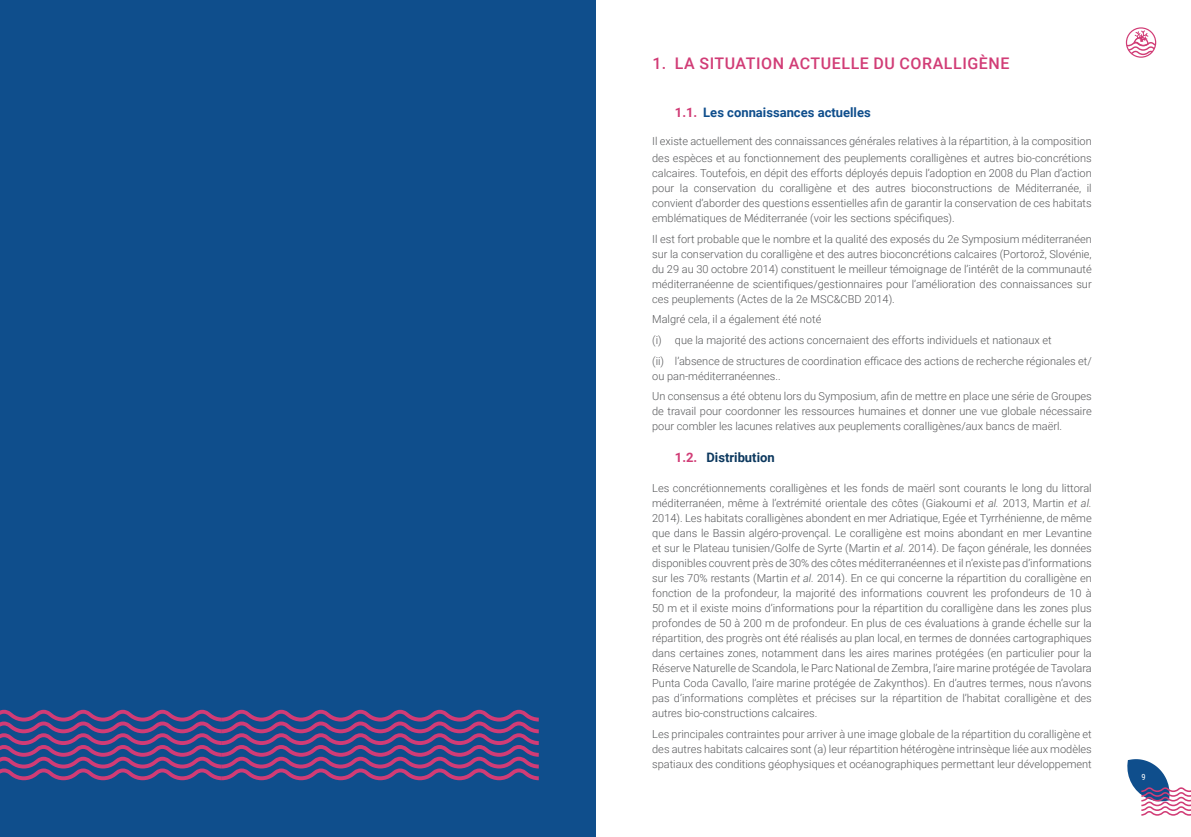
<style>
.page{position:relative;width:1191px;height:837px;background:#fff}
.page>*{position:absolute;margin:0;border:0;box-sizing:border-box;transform-origin:0 0}
.sous_titre_X{font:500 16px "Roboto";letter-spacing:.035em;color:#d13c76}
.sous_titre_X-2{font:700 13px "Roboto";color:#0f4e8c}
.sous_titre_X_X{font:700 13px "Roboto";color:#0c385e}
.TXT_STD{font:300 11px/15px "Roboto";color:#57585a;text-align:justify}
.t1{font:8.5px "Roboto Condensed";color:#fff}
.s1{color:#d13c76}
.s2{font-style:italic}
</style>
<div class="page">
<svg style="left:1127px;top:759px;width:64px;height:56px"></svg>
<svg style="left:1127px;top:30px;width:28px;height:25px"></svg>
<div style="left:1125px;top:27px;width:31px;height:31px;border:1px solid #d13d76;border-radius:50%"></div>
<div style="left:0;top:0;width:595px;height:836px;background:#0f4e8c"></div>
<svg style="left:0;top:709px;width:539px;height:72px"></svg>
<p class="sous_titre_X" style="left:652px;top:52px;width:358px">1. LA SITUATION ACTUELLE DU CORALLIGÈNE</p>
<p class="sous_titre_X-2" style="left:675px;top:103px;width:197px"><span class="s1">1.1.</span> Les connaissances actuelles</p>
<p class="TXT_STD" style="left:652px;top:132px;width:441px;line-height:17px">Il existe actuellement des connaissances générales relatives à la répartition, à la composition des espèces et au fonctionnement des peuplements coralligènes et autres bio-concrétions</p>
<p class="TXT_STD" style="left:652px;top:165px;width:441px">calcaires. Toutefois, en dépit des efforts déployés depuis l’adoption en 2008 du Plan d’action pour la conservation du coralligène et des autres bioconstructions de Méditerranée, il convient d’aborder des questions essentielles afin de garantir la conservation de ces habitats emblématiques de Méditerranée (voir les sections spécifiques).</p>
<p class="TXT_STD" style="left:652px;top:230px;width:441px">Il est fort probable que le nombre et la qualité des exposés du 2e Symposium méditerranéen sur la conservation du coralligène et des autres bioconcrétions calcaires (Portorož, Slovénie, du 29 au 30 octobre 2014) constituent le meilleur témoignage de l’intérêt de la communauté méditerranéenne de scientifiques/gestionnaires pour l’amélioration des connaissances sur ces peuplements (Actes de la 2e MSC&amp;CBD 2014).</p>
<p class="TXT_STD" style="left:652px;top:311px;width:171px">Malgré cela, il a également été noté</p>
<p class="TXT_STD" style="left:652px;top:332px;width:401px">(i) que la majorité des actions concernaient des efforts individuels et nationaux et</p>
<p class="TXT_STD" style="left:652px;top:352px;width:441px">(ii) l’absence de structures de coordination efficace des actions de recherche régionales et/ ou pan-méditerranéennes..</p>
<p class="TXT_STD" style="left:652px;top:388px;width:441px">Un consensus a été obtenu lors du Symposium, afin de mettre en place une série de Groupes de travail pour coordonner les ressources humaines et donner une vue globale nécessaire pour combler les lacunes relatives aux peuplements coralligènes/aux bancs de maërl.</p>
<p class="sous_titre_X_X" style="left:675px;top:448px;width:101px"><span class="s1">1.2.</span> Distribution</p>
<p class="TXT_STD" style="left:652px;top:479px;width:441px">Les concrétionnements coralligènes et les fonds de maërl sont courants le long du littoral méditerranéen, même à l’extrémité orientale des côtes (Giakoumi <span class="s2">et al.</span> 2013, Martin <span class="s2">et al.<br></span>2014). Les habitats coralligènes abondent en mer Adriatique, Egée et Tyrrhénienne, de même que dans le Bassin algéro-provençal. Le coralligène est moins abondant en mer Levantine et sur le Plateau tunisien/Golfe de Syrte (Martin <span class="s2">et al.</span> 2014). De façon générale, les données disponibles couvrent près de 30% des côtes méditerranéennes et il n’existe pas d’informations sur les 70% restants (Martin <span class="s2">et al.</span> 2014). En ce qui concerne la répartition du coralligène en fonction de la profondeur, la majorité des informations couvrent les profondeurs de 10 à 50 m et il existe moins d’informations pour la répartition du coralligène dans les zones plus profondes de 50 à 200 m de profondeur. En plus de ces évaluations à grande échelle sur la répartition, des progrès ont été réalisés au plan local, en termes de données cartographiques dans certaines zones, notamment dans les aires marines protégées (en particulier pour la Réserve Naturelle de Scandola, le Parc National de Zembra, l’aire marine protégée de Tavolara Punta Coda Cavallo, l’aire marine protégée de Zakynthos). En d’autres termes, nous n’avons pas d’informations complètes et précises sur la répartition de l’habitat coralligène et des autres bio-constructions calcaires.</p>
<p class="TXT_STD" style="left:652px;top:725px;width:441px">Les principales contraintes pour arriver à une image globale de la répartition du coralligène et des autres habitats calcaires sont (a) leur répartition hétérogène intrinsèque liée aux modèles spatiaux des conditions géophysiques et océanographiques permettant leur développement</p>
<p class="t1" style="left:1141px;top:771px;width:6px">9</p>
</div>
